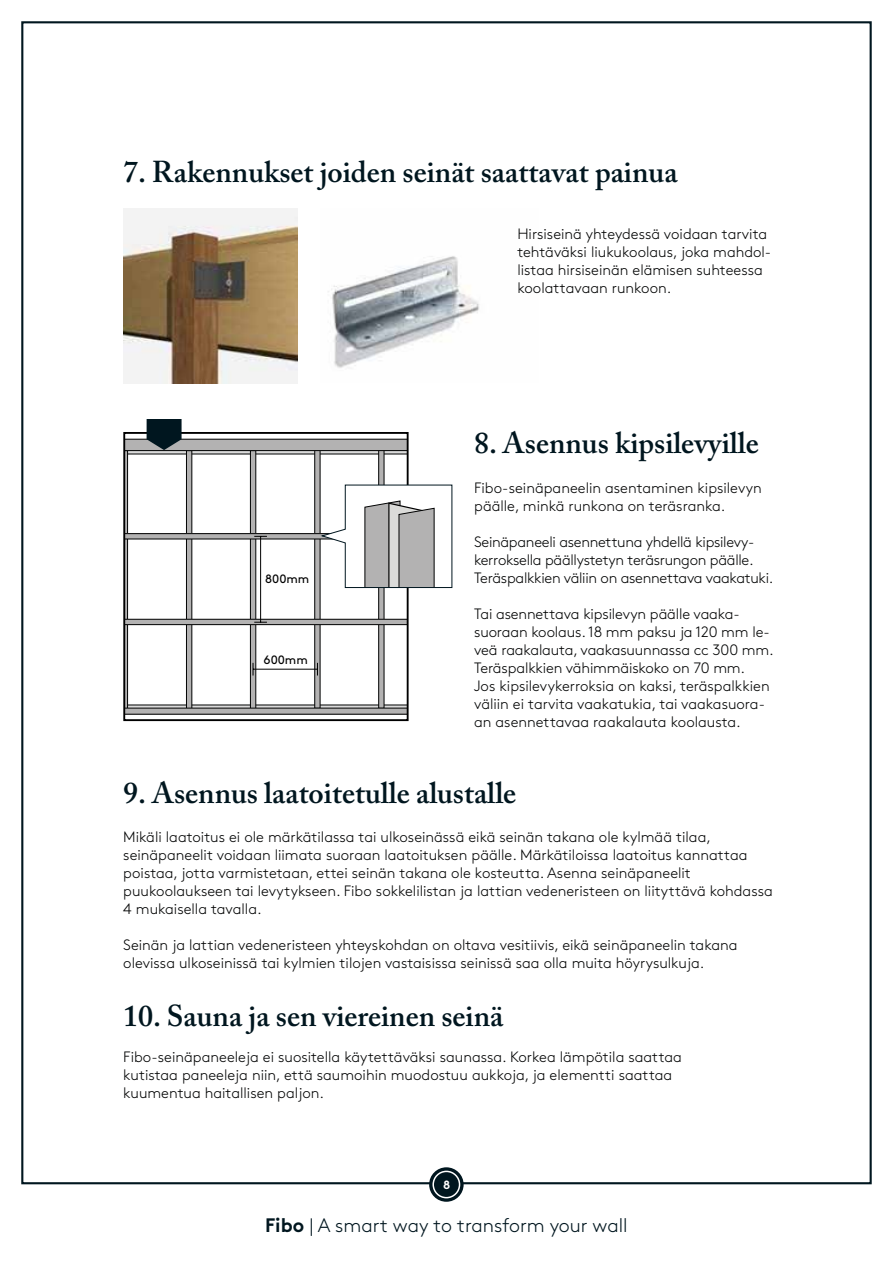
<style>
.page{position:relative;width:893px;height:1263px;background:#fff}
.page>*{position:absolute;margin:0;border:0;box-sizing:border-box;transform-origin:0 0}
.t1{font:600 30px "Adobe Caslon Pro";color:#00161f}
.t2{font:300 19.5px "Brown";color:#00161f}
.t3{font:300 15px/18px "Brown";color:#010202}
.t4{font:300 15px/18px "Brown";letter-spacing:-.02em;color:#010202}
.t5{font:12.15px "Brown";color:#000}
.t6{font:700 12px "Brown";color:#fff}
.s1{font-weight:700}
</style>
<div class="page">
<svg style="left:429px;top:1167px;width:35px;height:35px"></svg>
<div style="left:432px;top:1171px;width:28px;height:27px;border:2px solid #fff;border-radius:50%"></div>
<img style="left:328px;top:256px;width:151px;height:112px">
<svg style="left:124px;top:419px;width:329px;height:295px"></svg>
<img style="left:123px;top:208px;width:175px;height:176px">
<h1 class="t1" style="left:123px;top:154px;width:556px">7. Rakennukset joiden seinät saattavat painua</h1>
<p class="t3" style="left:517px;top:224px;width:255px">Hirsiseinä yhteydessä voidaan tarvita tehtäväksi liukukoolaus, joka mahdol&shy;listaa hirsiseinän elämisen suhteessa koolattavaan runkoon.</p>
<p class="t5" style="left:265px;top:570px;width:46px">800mm</p>
<p class="t5" style="left:264px;top:650px;width:46px">600mm</p>
<h1 class="t1" style="left:474px;top:425px;width:286px">8. Asennus kipsilevyille</h1>
<p class="t3" style="left:474px;top:478px;width:289px">Fibo-seinäpaneelin asentaminen kipsilevyn päälle, minkä runkona on teräsranka.</p>
<p class="t4" style="left:474px;top:532px;width:301px">Seinäpaneeli asennettuna yhdellä kipsilevy&shy;kerroksella päällystetyn teräsrungon päälle.<br>Teräspalkkien väliin on asennettava vaakatuki.</p>
<p class="t3" style="left:474px;top:604px;width:301px">Tai asennettava kipsilevyn päälle vaaka&shy;suoraan koolaus. 18 mm paksu ja 120 mm le&shy;veä raakalauta, vaakasuunnassa cc 300 mm.<br>Teräspalkkien vähimmäiskoko on 70 mm.<br>Jos kipsilevykerroksia on kaksi, teräspalkkien väliin ei tarvita vaakatukia, tai vaakasuora&shy;an asennettavaa raakalauta koolausta.</p>
<h1 class="t1" style="left:123px;top:775px;width:394px">9. Asennus laatoitetulle alustalle</h1>
<p class="t3" style="left:123px;top:827px;width:651px">Mikäli laatoitus ei ole märkätilassa tai ulkoseinässä eikä seinän takana ole kylmää tilaa, seinäpaneelit voidaan liimata suoraan laatoituksen päälle. Märkätiloissa laatoitus kannattaa poistaa, jotta varmistetaan, ettei seinän takana ole kosteutta. Asenna seinäpaneelit puukoolaukseen tai levytykseen. Fibo sokkelilistan ja lattian vedeneristeen on liityttävä kohdassa 4 mukaisella tavalla.</p>
<p class="t3" style="left:123px;top:935px;width:616px">Seinän ja lattian vedeneristeen yhteyskohdan on oltava vesitiivis, eikä seinäpaneelin takana olevissa ulkoseinissä tai kylmien tilojen vastaisissa seinissä saa olla muita höyrysulkuja.</p>
<h1 class="t1" style="left:123px;top:998px;width:382px">10. Sauna ja sen viereinen seinä</h1>
<p class="t3" style="left:123px;top:1046px;width:560px">Fibo-seinäpaneeleja ei suositella käytettäväksi saunassa. Korkea lämpötila saattaa kutistaa paneeleja niin, että saumoihin muodostuu aukkoja, ja elementti saattaa kuumentua haitallisen paljon.</p>
<p class="t6" style="left:443px;top:1175px;width:9px">8</p>
<h2 class="t2" style="left:265px;top:1210px;width:364px"><span class="s1">Fibo</span> | A smart way to transform your wall</h2>
</div>
